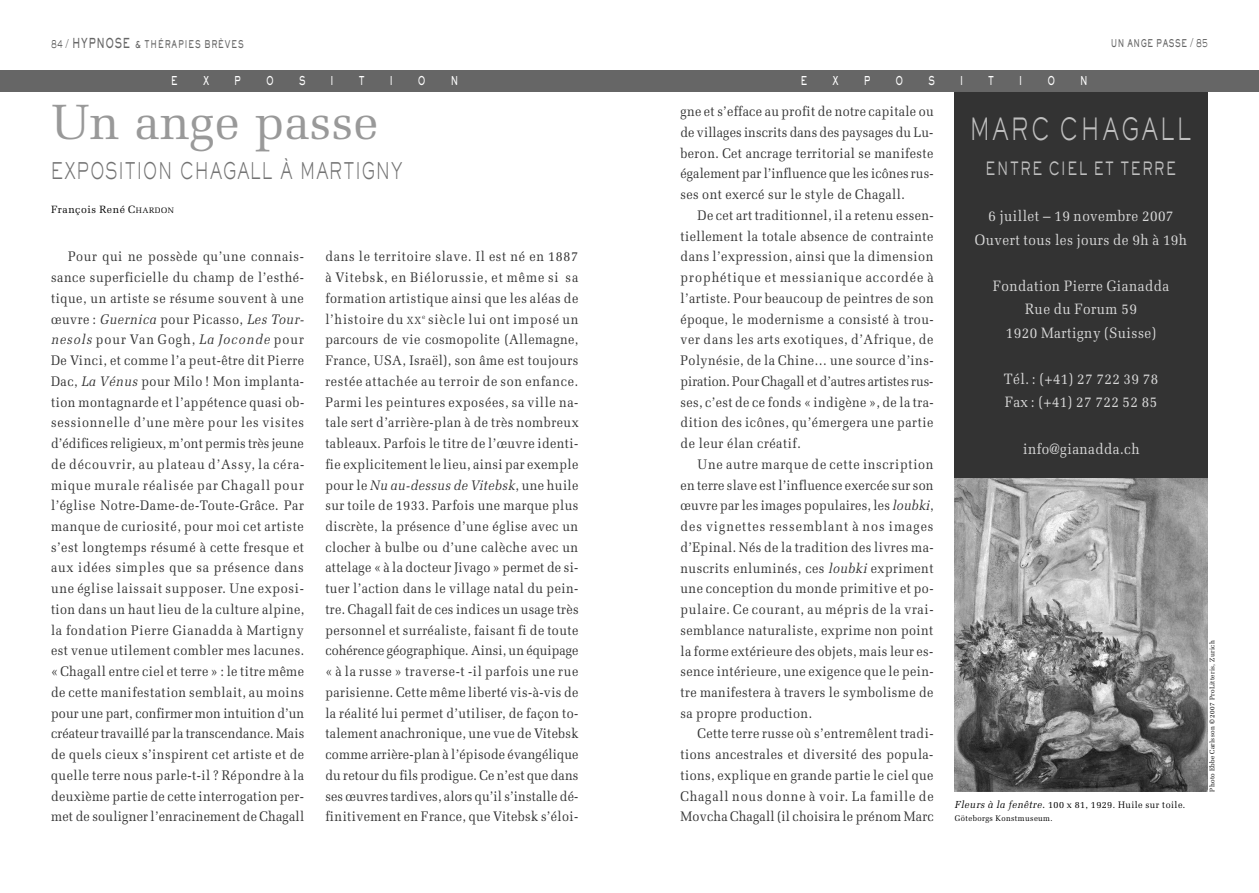
<style>
.page{position:relative;width:1259px;height:893px;background:#fff}
.page>*{position:absolute;margin:0;border:0;box-sizing:border-box;transform-origin:0 0}
.t1{font:49.5px "Melior";color:#999}
.t2{font:300 30px "AT Sackers Gothic";letter-spacing:.135em;color:#bfbfbf;scale:.65 1}
.t3{font:300 22.5px "AT Sackers Gothic";letter-spacing:.06em;color:#737373;scale:.65 1}
.t4{font:500 18px "AT Sackers Gothic";letter-spacing:.135em;color:#bfbfbf;scale:.65 1}
.t5{font:15px/23.2px "Melior";letter-spacing:.035em;color:#d9d9d9;text-align:center;scale:.9 1}
.t6{font:13.8px/20.7px "Melior";letter-spacing:.035em;color:#333;text-align:justify;scale:.91 1}
.t7{font:12px "AT Sackers Heavy Gothic";color:#fff;scale:.65 1}
.t8{font:10.5px "AT Sackers Heavy Gothic";letter-spacing:.125em;color:#666;scale:.65 1}
.t9{font:10.5px "Melior";letter-spacing:.05em;color:#000}
.t10{font:10.5px "AT Sackers Heavy Gothic";letter-spacing:.08em;color:#666;scale:.65 1}
.t11{font:9.45px "Melior";letter-spacing:.05em;color:#000;scale:.95 1}
.t12{font:8.1px "Melior";letter-spacing:.05em;color:#000;scale:.95 1}
.t13{font:6.75px "Melior";letter-spacing:.05em;color:#000;scale:.95 1}
.s1{font-family:"AT Sackers Gothic";font-weight:300;font-size:12px;color:#4d4d4d}
.s2{font-size:13.5px}
.s3{font-size:7.8px}
.s4{font-style:italic}
.s5{font-size:10.35px}
.s6{font-style:italic;font-size:10.2px}
.s7{font-size:10.2px}
</style>
<div class="page">
<div style="left:955px;top:91px;width:253px;height:392px;background:#333"></div>
<img style="left:955px;top:478px;width:253px;height:313px">
<div style="left:0;top:70px;width:1259px;height:21px;background:#666"></div>
<p class="t8" style="left:51px;top:40px;width:298px"><span class="s1">84 /</span> <span class="s2">HYPNOSE</span> &amp; THÉRAPIES BRÈVES</p>
<p class="t10" style="left:1110px;top:39px;width:151px">UN ANGE PASSE <span class="s1">/ 85</span></p>
<p class="t7" style="left:171px;top:76px;width:12px">E</p>
<p class="t7" style="left:203px;top:76px;width:11px">X</p>
<p class="t7" style="left:234px;top:76px;width:12px">P</p>
<p class="t7" style="left:266px;top:76px;width:14px">O</p>
<p class="t7" style="left:299px;top:76px;width:11px">S</p>
<p class="t7" style="left:331px;top:76px;width:6px">I</p>
<p class="t7" style="left:359px;top:76px;width:11px">T</p>
<p class="t7" style="left:390px;top:76px;width:6px">I</p>
<p class="t7" style="left:418px;top:76px;width:14px">O</p>
<p class="t7" style="left:451px;top:76px;width:13px">N</p>
<p class="t7" style="left:801px;top:76px;width:12px">E</p>
<p class="t7" style="left:832px;top:76px;width:11px">X</p>
<p class="t7" style="left:864px;top:76px;width:12px">P</p>
<p class="t7" style="left:895px;top:76px;width:13px">O</p>
<p class="t7" style="left:928px;top:76px;width:11px">S</p>
<p class="t7" style="left:960px;top:76px;width:6px">I</p>
<p class="t7" style="left:988px;top:76px;width:11px">T</p>
<p class="t7" style="left:1019px;top:76px;width:6px">I</p>
<p class="t7" style="left:1047px;top:76px;width:13px">O</p>
<p class="t7" style="left:1080px;top:76px;width:13px">N</p>
<h1 class="t1" style="left:51px;top:93px;width:329px">Un ange passe</h1>
<h3 class="t3" style="left:51px;top:162px;width:542px">EXPOSITION CHAGALL À MARTIGNY</h3>
<p class="t9" style="left:51px;top:203px;width:124px">François René C<span class="s3">HARDON</span></p>
<p class="t6" style="left:51px;top:246px;width:280px;text-indent:17px">Pour qui ne possède qu’une connais&shy;sance superficielle du champ de l’esthé&shy;tique, un artiste se résume souvent à une œuvre : <span class="s4">Guernica</span> pour Picasso, <span class="s4">Les Tour&shy;nesols</span> pour Van Gogh, <span class="s4">La Joconde</span> pour De Vinci, et comme l’a peut-être dit Pierre Dac, <span class="s4">La Vénus</span> pour Milo ! Mon implanta&shy;tion montagnarde et l’appétence quasi ob&shy;sessionnelle d’une mère pour les visites d’édifices religieux, m’ont permis très jeune de découvrir, au plateau d’Assy, la céra&shy;mique murale réalisée par Chagall pour l’église Notre-Dame-de-Toute-Grâce. Par manque de curiosité, pour moi cet artiste s’est longtemps résumé à cette fresque et aux idées simples que sa présence dans une église laissait supposer. Une exposi&shy;tion dans un haut lieu de la culture alpine, la fondation Pierre Gianadda à Martigny est venue utilement combler mes lacunes. « Chagall entre ciel et terre » : le titre même de cette manifestation semblait, au moins pour une part, confirmer mon intuition d’un créateur travaillé par la transcendance. Mais de quels cieux s’inspirent cet artiste et de quelle terre nous parle-t-il ? Répondre à la deuxième partie de cette interrogation per&shy;met de souligner l’enracinement de Chagall</p>
<p class="t6" style="left:325px;top:246px;width:280px">dans le territoire slave. Il est né en 1887 à Vitebsk, en Biélorussie, et même si sa formation artistique ainsi que les aléas de l’histoire du <span class="s5">XX</span><sup>e</sup> siècle lui ont imposé un parcours de vie cosmopolite (Allemagne, France, USA, Israël), son âme est toujours restée attachée au terroir de son enfance.<br>Parmi les peintures exposées, sa ville na&shy;tale sert d’arrière-plan à de très nombreux tableaux. Parfois le titre de l’œuvre identi&shy;fie explicitement le lieu, ainsi par exemple pour le <span class="s4">Nu au-dessus de Vitebsk</span>, une huile sur toile de 1933. Parfois une marque plus discrète, la présence d’une église avec un clocher à bulbe ou d’une calèche avec un attelage « à la docteur Jivago » permet de si&shy;tuer l’action dans le village natal du pein&shy;tre. Chagall fait de ces indices un usage très personnel et surréaliste, faisant fi de toute cohérence géographique. Ainsi, un équipage « à la russe » traverse-t -il parfois une rue parisienne. Cette même liberté vis-à-vis de la réalité lui permet d’utiliser, de façon to&shy;talement anachronique, une vue de Vitebsk comme arrière-plan à l’épisode évangélique du retour du fils prodigue. Ce n’est que dans ses œuvres tardives, alors qu’il s’installe dé&shy;finitivement en France, que Vitebsk s’éloi-</p>
<p class="t6" style="left:680px;top:101px;width:280px">gne et s’efface au profit de notre capitale ou de villages inscrits dans des paysages du Lu&shy;beron. Cet ancrage territorial se manifeste également par l’influence que les icônes rus&shy;ses ont exercé sur le style de Chagall.</p>
<p class="t6" style="left:680px;top:205px;width:280px;text-indent:17px">De cet art traditionnel, il a retenu essen&shy;tiellement la totale absence de contrainte dans l’expression, ainsi que la dimension prophétique et messianique accordée à l’artiste. Pour beaucoup de peintres de son époque, le modernisme a consisté à trou&shy;ver dans les arts exotiques, d’Afrique, de Polynésie, de la Chine… une source d’ins&shy;piration. Pour Chagall et d’autres artistes rus&shy;ses, c’est de ce fonds « indigène », de la tra&shy;dition des icônes, qu’émergera une partie de leur élan créatif.</p>
<p class="t6" style="left:680px;top:454px;width:280px;text-indent:17px">Une autre marque de cette inscription en terre slave est l’influence exercée sur son œuvre par les images populaires, les <span class="s4">loubki</span>, des vignettes ressemblant à nos images d’Epinal. Nés de la tradition des livres ma&shy;nuscrits enluminés, ces <span class="s4">loubki</span> expriment une conception du monde primitive et po&shy;pulaire. Ce courant, au mépris de la vrai&shy;semblance naturaliste, exprime non point la forme extérieure des objets, mais leur es&shy;sence intérieure, une exigence que le pein&shy;tre manifestera à travers le symbolisme de sa propre production.</p>
<p class="t6" style="left:680px;top:723px;width:280px;text-indent:17px">Cette terre russe où s’entremêlent tradi&shy;tions ancestrales et diversité des popula&shy;tions, explique en grande partie le ciel que Chagall nous donne à voir. La famille de Movcha Chagall (il choisira le prénom Marc</p>
<h2 class="t2" style="left:969px;top:117px;width:342px">MARC CHAGALL</h2>
<h3 class="t4" style="left:985px;top:161px;width:295px">ENTRE CIEL ET TERRE</h3>
<p class="t5" style="left:975px;top:205px;width:237px">6 juillet – 19 novembre 2007<br>Ouvert tous les jours de 9h à 19h</p>
<p class="t5" style="left:993px;top:274px;width:197px">Fondation Pierre Gianadda<br>Rue du Forum 59<br>1920 Martigny (Suisse)</p>
<p class="t5" style="left:1003px;top:367px;width:173px;text-align:left">Tél. : (+41) 27 722 39 78<br>Fax : (+41) 27 722 52 85</p>
<p class="t5" style="left:1023px;top:437px;width:131px">info@gianadda.ch</p>
<p class="t11" style="left:955px;top:799px;width:244px"><span class="s6">Fleurs à la fenêtre</span><span class="s7">.</span> 100 x 81, 1929. Huile sur toile.</p>
<p class="t12" style="left:955px;top:814px;width:104px">Göteborgs Konstmuseum.</p>
<p class="t13" style="left:1208px;top:791px;width:161px;rotate:-90deg">Photo Ebbe Carlsson © 2007 ProLitteris, Zurich</p>
</div>
